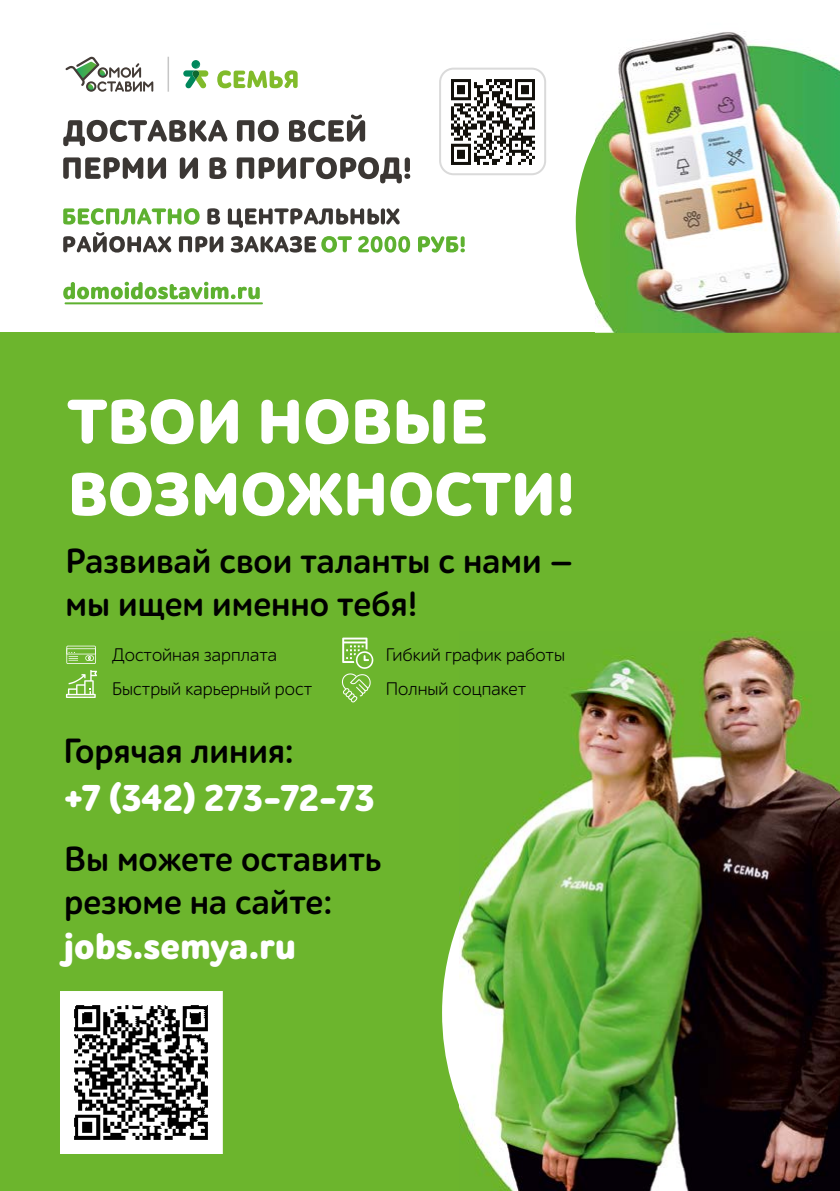
<style>
.page{position:relative;width:840px;height:1191px;background:#fff}
.page>*{position:absolute;margin:0;border:0;box-sizing:border-box;transform-origin:0 0}
.t1{font:900 63.6px "ALS Schlangesans";color:#fff}
.t2{font:900 61.8px "ALS Schlangesans";color:#fff}
.t3{font:900 37.8px "ALS Schlangesans";color:#fff}
.t4{font:700 35.4px/42.6px "ALS Schlangesans";color:#000}
.t5{font:18.4px/33.8px "ALS Schlangesans";color:#000}
</style>
<div class="page">
<div style="left:0;top:333px;width:839px;height:858px;background:#6cb52d"></div>
<svg style="left:442px;top:921px;width:17px;height:184px;fill:#fff"></svg>
<img style="left:459px;top:631px;width:380px;height:560px">
<svg style="left:66px;top:645px;width:30px;height:19px"></svg>
<svg style="left:66px;top:670px;width:31px;height:28px"></svg>
<svg style="left:342px;top:637px;width:31px;height:65px"></svg>
<img style="left:61px;top:991px;width:161px;height:162px">
<svg style="left:65px;top:56px;width:88px;height:36px"></svg>
<svg style="left:575px;top:143px;width:19px;height:190px"></svg>
<img style="left:594px;top:31px;width:245px;height:302px">
<svg style="left:63px;top:114px;width:302px;height:32px"></svg>
<svg style="left:63px;top:157px;width:103px;height:22px"></svg>
<svg style="left:180px;top:157px;width:18px;height:22px"></svg>
<svg style="left:209px;top:157px;width:17px;height:22px"></svg>
<svg style="left:236px;top:157px;width:174px;height:26px"></svg>
<div style="left:404px;top:157px;width:5px;height:15px;background:#3b3734;border-radius:3px"></div>
<svg style="left:63px;top:208px;width:136px;height:17px"></svg>
<svg style="left:207px;top:208px;width:193px;height:20px"></svg>
<svg style="left:63px;top:232px;width:108px;height:21px"></svg>
<svg style="left:179px;top:236px;width:285px;height:17px"></svg>
<svg style="left:63px;top:282px;width:196px;height:17px"></svg>
<hr style="left:65px;top:302px;width:197px;height:2px;background:#5eb130">
<img style="left:451px;top:79px;width:84px;height:86px">
<div style="left:439px;top:68px;width:107px;height:107px;border:2px solid #dadada;border-radius:13px"></div>
<hr style="left:167px;top:57px;width:2px;height:35px;background:#c6c6c6">
<svg style="left:217px;top:70px;width:80px;height:18px"></svg>
<svg style="left:183px;top:60px;width:25px;height:29px"></svg>
<h1 class="t1" style="left:68px;top:386px;width:421px">ТВОИ НОВЫЕ</h1>
<h2 class="t2" style="left:68px;top:459px;width:509px">ВОЗМОЖНОСТИ!</h2>
<p class="t4" style="left:66px;top:541px;width:509px">Развивай свои таланты с нами — мы ищем именно тебя!</p>
<p class="t5" style="left:112px;top:638px;width:201px">Достойная зарплата<br>Быстрый карьерный рост</p>
<p class="t5" style="left:385px;top:639px;width:181px">Гибкий график работы<br>Полный соцпакет</p>
<p class="t4" style="left:63px;top:730px;width:232px">Горячая линия:</p>
<p class="t3" style="left:64px;top:776px;width:311px">+7 (342) 273-72-73</p>
<p class="t4" style="left:64px;top:839px;width:318px">Вы можете оставить резюме на сайте:</p>
<p class="t3" style="left:64px;top:924px;width:233px">jobs.semya.ru</p>
</div>
